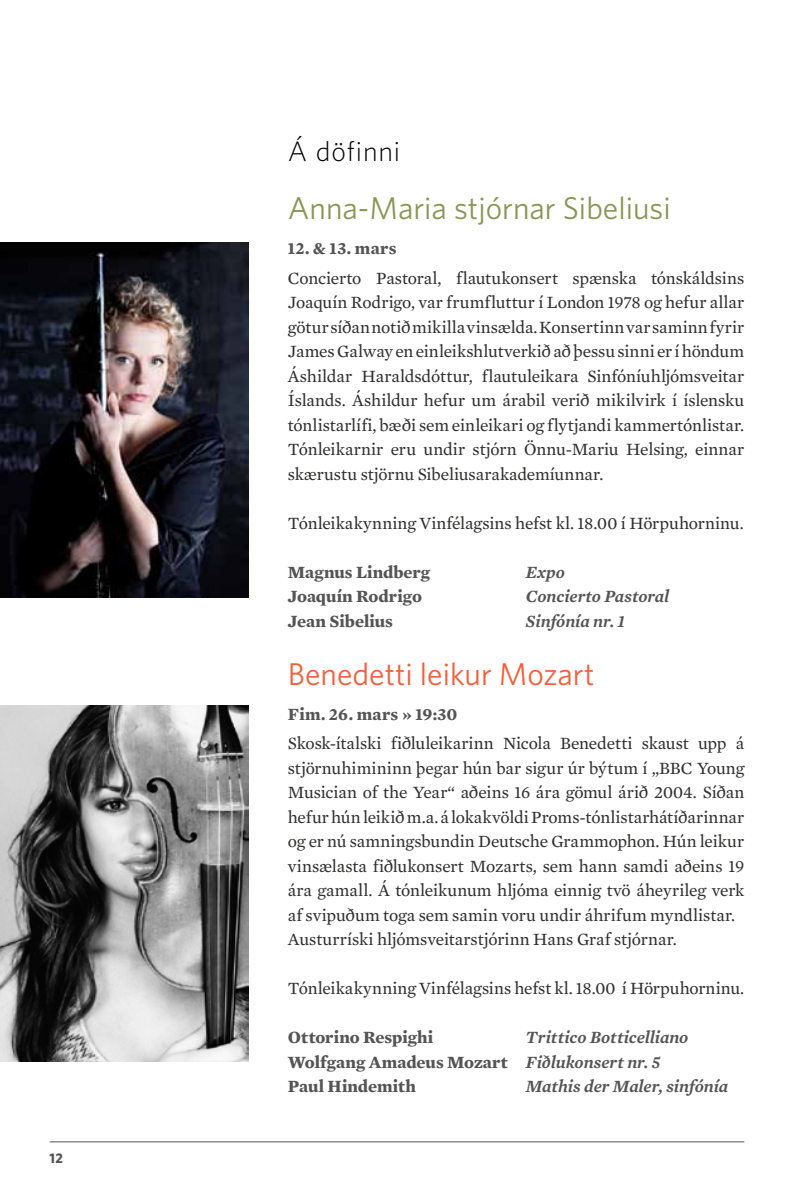
<style>
.page{position:relative;width:794px;height:1191px;background:#fff}
.page>*{position:absolute;margin:0;border:0;box-sizing:border-box;transform-origin:0 0}
.t1{font:31.5px "Whitney";color:#8a9657}
.t2{font:31.5px "Whitney";color:#f35f3c}
.t3{font:300 28px "Whitney";letter-spacing:.03em;color:#000}
.t4{font:17.5px/24.5px "Mercury Text G2";letter-spacing:-.005em;color:#30302f;text-align:justify}
.t5{font:italic 600 17.5px/24.5px "Mercury Text G2";letter-spacing:-.01em;color:#555454}
.t6{font:700 17.5px "Mercury Text G2";color:#555454}
.t7{font:700 14px "Whitney";color:#555454}
.s1{font-weight:700;font-style:normal}
</style>
<div class="page">
<hr style="left:50px;top:1141px;width:694px;height:1px;background:#555454">
<img style="left:0;top:242px;width:248px;height:355px">
<img style="left:0;top:706px;width:248px;height:355px">
<p class="t7" style="left:50px;top:1150px;width:15px">12</p>
<h2 class="t3" style="left:288px;top:135px;width:114px">Á döfinni</h2>
<h1 class="t1" style="left:288px;top:190px;width:384px">Anna-Maria stjórnar Sibeliusi</h1>
<p class="t6" style="left:288px;top:237px;width:110px">12. &amp; 13. mars</p>
<p class="t4" style="left:288px;top:265px;width:458px">Concierto Pastoral, flautukonsert spænska tónskáldsins Joaquín Rodrigo, var frumfluttur í London 1978 og hefur allar götur síðan notið mikilla vinsælda. Konsertinn var saminn fyrir James Galway en einleikshlutverkið að þessu sinni er í höndum Áshildar Haraldsdóttur, flautuleikara Sinfóníuhljómsveitar Íslands. Áshildur hefur um árabil verið mikilvirk í íslensku tónlistarlífi, bæði sem einleikari og flytjandi kammertónlistar.<br>Tónleikarnir eru undir stjórn Önnu-Mariu Helsing, einnar skærustu stjörnu Sibeliusarakademíunnar.</p>
<p class="t4" style="left:288px;top:510px;width:457px">Tónleikakynning Vinfélagsins hefst kl. 18.00 í Hörpuhorninu.</p>
<p class="t6" style="left:288px;top:561px;width:144px">Magnus Lindberg</p>
<p class="t5" style="left:526px;top:559px;width:41px">Expo</p>
<p class="t6" style="left:288px;top:585px;width:136px">Joaquín Rodrigo</p>
<p class="t5" style="left:526px;top:584px;width:145px">Concierto Pastoral</p>
<p class="t6" style="left:288px;top:610px;width:107px">Jean Sibelius</p>
<p class="t5" style="left:526px;top:608px;width:101px">Sinfónía nr. 1</p>
<h1 class="t2" style="left:288px;top:655px;width:308px">Benedetti leikur Mozart</h1>
<p class="t6" style="left:288px;top:703px;width:171px">Fim. 26. mars » 19:30</p>
<p class="t4" style="left:288px;top:731px;width:458px;text-align:left">Skosk-ítalski fiðluleikarinn Nicola Benedetti skaust upp á stjörnuhimininn þegar hún bar sigur úr býtum í „BBC Young Musician of the Year“ aðeins 16 ára gömul árið 2004. Síðan hefur hún leikið m.a. á lokakvöldi Proms-tónlistarhátíðarinnar og er nú samningsbundin Deutsche Grammophon. Hún leikur vinsælasta fiðlukonsert Mozarts, sem hann samdi aðeins 19 ára gamall. Á tónleikunum hljóma einnig tvö áheyrileg verk af svipuðum toga sem samin voru undir áhrifum myndlistar.<br>Austurríski hljómsveitarstjórinn Hans Graf stjórnar.</p>
<p class="t4" style="left:288px;top:976px;width:458px">Tónleikakynning Vinfélagsins hefst kl. 18.00 í Hörpuhorninu.</p>
<p class="t6" style="left:288px;top:1026px;width:147px">Ottorino Respighi</p>
<p class="t5" style="left:288px;top:1025px;width:402px;text-indent:238px">Trittico Botticelliano<br><span class="s1">Wolfgang Amadeus Mozart</span> Fiðlukonsert nr. 5<br><span class="s1">Paul Hindemith</span></p>
<p class="t5" style="left:526px;top:1074px;width:204px">Mathis der Maler, sinfónía</p>
</div>
